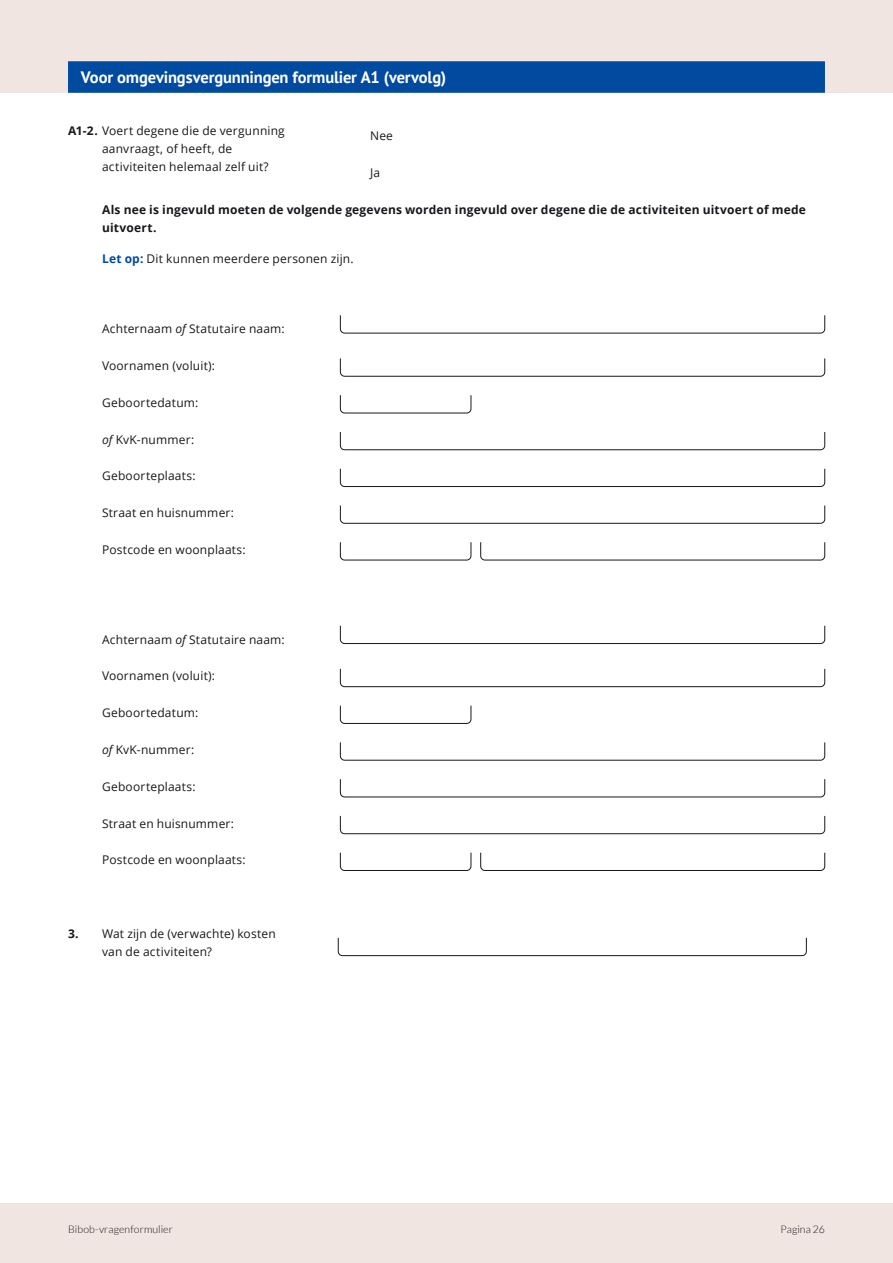
<style>
.page{position:relative;width:893px;height:1263px;background:#fff}
.page>*{position:absolute;margin:0;border:0;box-sizing:border-box;transform-origin:0 0}
.H3_-_Tussenkop_1{font:700 16.5px "PT Sans";letter-spacing:-.01em;color:#fff}
.P_-_Body_-_tekstfields{font:12px "Open Sans";letter-spacing:.015em;color:#1a171c}
.P_-_Body{font:12px/18px "Open Sans";letter-spacing:.015em;color:#1a171c}
.P_-_Body-2{font:700 12px/18px "Open Sans";letter-spacing:.015em;color:#1a171c}
.t1{font:300 10.5px "Lato";letter-spacing:.01em;color:#1a171c}
.s1{font-weight:700}
.s2{font-weight:700;color:#004a9f}
.s3{font-style:italic}
</style>
<div class="page">
<div style="left:0;top:1203px;width:893px;height:60px;background:#f1e5e1"></div>
<div style="left:0;top:0;width:893px;height:93px;background:#f1e5e1"></div>
<div style="left:68px;top:61px;width:757px;height:32px;background:#004a9f"></div>
<svg style="left:340px;top:315px;width:485px;height:18px"></svg>
<svg style="left:340px;top:358px;width:485px;height:19px"></svg>
<svg style="left:340px;top:395px;width:131px;height:18px"></svg>
<svg style="left:340px;top:432px;width:485px;height:18px"></svg>
<svg style="left:340px;top:468px;width:485px;height:19px"></svg>
<svg style="left:340px;top:505px;width:485px;height:19px"></svg>
<svg style="left:340px;top:542px;width:131px;height:18px"></svg>
<svg style="left:480px;top:542px;width:345px;height:18px"></svg>
<svg style="left:340px;top:625px;width:485px;height:19px"></svg>
<svg style="left:340px;top:668px;width:485px;height:19px"></svg>
<svg style="left:340px;top:705px;width:131px;height:19px"></svg>
<svg style="left:340px;top:742px;width:485px;height:18px"></svg>
<svg style="left:340px;top:779px;width:485px;height:18px"></svg>
<svg style="left:340px;top:815px;width:485px;height:19px"></svg>
<svg style="left:340px;top:852px;width:131px;height:19px"></svg>
<svg style="left:480px;top:852px;width:345px;height:19px"></svg>
<svg style="left:338px;top:937px;width:469px;height:19px"></svg>
<h3 class="H3_-_Tussenkop_1" style="left:81px;top:66px;width:367px">Voor omgevingsvergunningen formulier A1 (vervolg)</h3>
<p class="P_-_Body" style="left:102px;top:121px;width:184px;text-indent:-34px"><span class="s1">A1-2.</span> Voert degene die de vergunning aanvraagt, of heeft, de activiteiten helemaal zelf uit?</p>
<p class="P_-_Body_-_tekstfields" style="left:370px;top:128px;width:24px">Nee</p>
<p class="P_-_Body_-_tekstfields" style="left:370px;top:164px;width:11px">Ja</p>
<p class="P_-_Body-2" style="left:102px;top:201px;width:705px">Als nee is ingevuld moeten de volgende gegevens worden ingevuld over degene die de activiteiten uitvoert of mede uitvoert.</p>
<p class="P_-_Body" style="left:102px;top:249px;width:253px"><span class="s2">Let op:</span> Dit kunnen meerdere personen zijn.</p>
<p class="P_-_Body_-_tekstfields" style="left:102px;top:321px;width:184px">Achternaam <span class="s3">of</span> Statutaire naam:</p>
<p class="P_-_Body_-_tekstfields" style="left:102px;top:357px;width:115px">Voornamen (voluit):</p>
<p class="P_-_Body_-_tekstfields" style="left:102px;top:394px;width:98px">Geboortedatum:</p>
<p class="P_-_Body_-_tekstfields" style="left:102px;top:431px;width:94px"><span class="s3">of</span> KvK-nummer:</p>
<p class="P_-_Body_-_tekstfields" style="left:102px;top:468px;width:95px">Geboorteplaats:</p>
<p class="P_-_Body_-_tekstfields" style="left:102px;top:504px;width:134px">Straat en huisnummer:</p>
<p class="P_-_Body_-_tekstfields" style="left:102px;top:541px;width:145px">Postcode en woonplaats:</p>
<p class="P_-_Body_-_tekstfields" style="left:102px;top:631px;width:184px">Achternaam <span class="s3">of</span> Statutaire naam:</p>
<p class="P_-_Body_-_tekstfields" style="left:102px;top:668px;width:115px">Voornamen (voluit):</p>
<p class="P_-_Body_-_tekstfields" style="left:102px;top:705px;width:98px">Geboortedatum:</p>
<p class="P_-_Body_-_tekstfields" style="left:102px;top:741px;width:94px"><span class="s3">of</span> KvK-nummer:</p>
<p class="P_-_Body_-_tekstfields" style="left:102px;top:778px;width:95px">Geboorteplaats:</p>
<p class="P_-_Body_-_tekstfields" style="left:102px;top:815px;width:134px">Straat en huisnummer:</p>
<p class="P_-_Body_-_tekstfields" style="left:102px;top:852px;width:145px">Postcode en woonplaats:</p>
<p class="P_-_Body" style="left:102px;top:924px;width:175px;text-indent:-34px"><span class="s1">3.</span> Wat zijn de (verwachte) kosten van de activiteiten?</p>
<p class="t1" style="left:68px;top:1224px;width:106px">Bibob-vragenformulier</p>
<p class="t1" style="left:780px;top:1224px;width:46px">Pagina 26</p>
</div>
